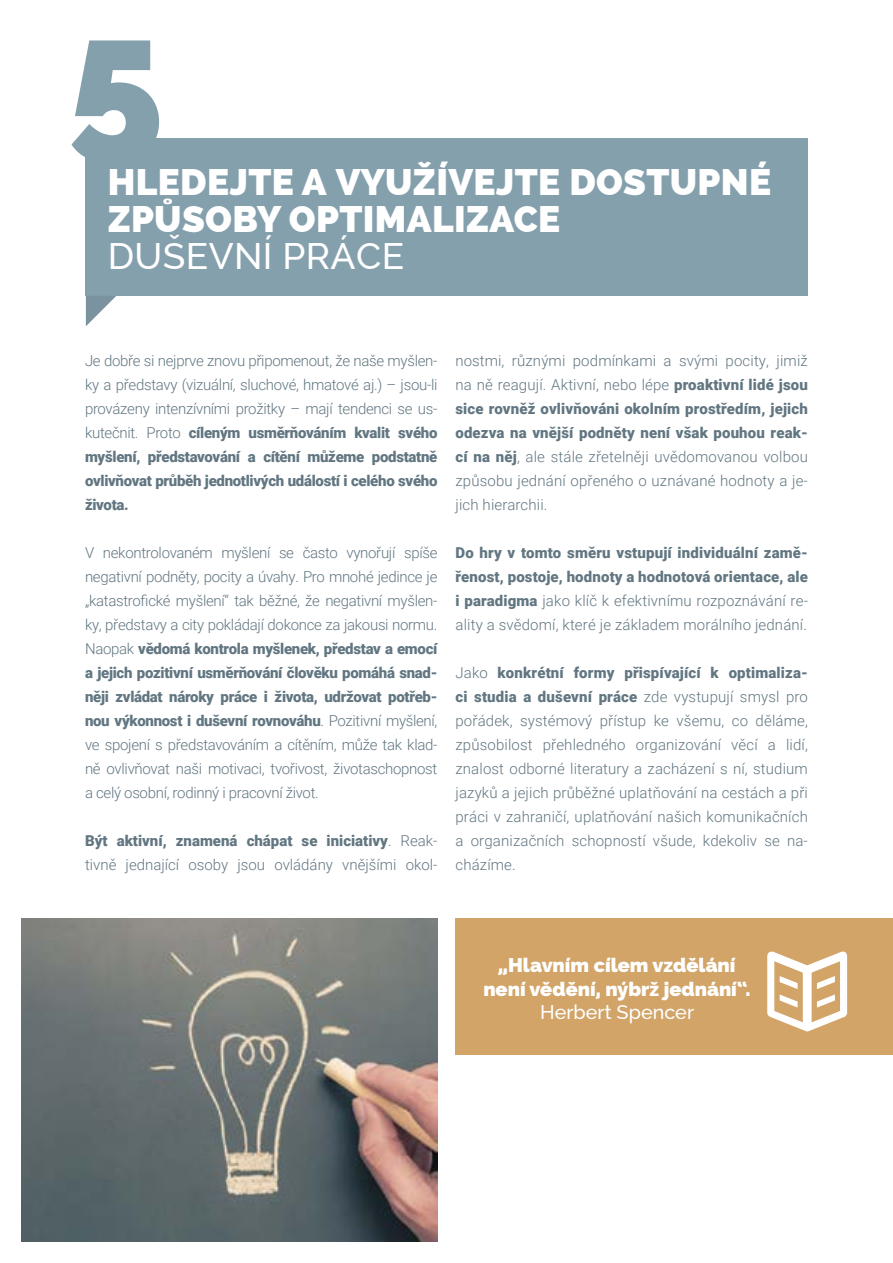
<style>
.page{position:relative;width:893px;height:1263px;background:#fff}
.page>*{position:absolute;margin:0;border:0;box-sizing:border-box;transform-origin:0 0}
.t1{font:800 171px "Raleway";color:#85a0ad}
.t2{font:800 36.9px/36.9px "Raleway";letter-spacing:.01em;color:#fff}
.t3{font:500 36.9px "Raleway";letter-spacing:.01em;color:#fff}
.t4{font:800 19.8px/23.7px "Raleway";color:#fff;text-align:center}
.t5{font:500 19.8px "Raleway";color:#fff}
.t6{font:300 15px/24px "Roboto";color:#617681;text-align:justify}
.t7{font:900 15px/24px "Roboto";letter-spacing:.01em;color:#617681;text-align:justify}
.s1{font-weight:900}
.s2{font-weight:300}
</style>
<div class="page">
<div style="left:86px;top:138px;width:722px;height:158px;background:#85a0ad"></div>
<svg style="left:86px;top:296px;width:30px;height:30px"></svg>
<div style="left:455px;top:918px;width:438px;height:137px;background:#d2a468"></div>
<svg style="left:767px;top:951px;width:80px;height:80px"></svg>
<img style="left:21px;top:918px;width:416px;height:324px">
<h1 class="t1" style="left:68px;top:-21px;width:97px">5</h1>
<h2 class="t2" style="left:108px;top:164px;width:665px">HLEDEJTE A VYUŽÍVEJTE DOSTUPNÉ<br>ZPŮSOBY OPTIMALIZACE</h2>
<h2 class="t3" style="left:108px;top:235px;width:298px">DUŠEVNÍ PRÁCE</h2>
<p class="t6" style="left:85px;top:348px;width:354px">Je dobře si nejprve znovu připomenout, že naše myšlen&shy;ky a představy (vizuální, sluchové, hmatové aj.) – jsou-li provázeny intenzívními prožitky – mají tendenci se us&shy;kutečnit. Proto <span class="s1">cíleným usměrňováním kvalit svého myšlení, představování a cítění můžeme podstatně ovlivňovat průběh jednotlivých událostí i celého svého života.</span></p>
<p class="t6" style="left:85px;top:540px;width:354px">V nekontrolovaném myšlení se často vynořují spíše negativní podněty, pocity a úvahy. Pro mnohé jedince je „katastrofické myšlení“ tak běžné, že negativní myšlen&shy;ky, představy a city pokládají dokonce za jakousi normu.<br>Naopak <span class="s1">vědomá kontrola myšlenek, představ a emocí a jejich pozitivní usměrňování člověku pomáhá snad&shy;něji zvládat nároky práce i života, udržovat potřeb&shy;nou výkonnost i duševní rovnováhu</span>. Pozitivní myšlení, ve spojení s představováním a cítěním, může tak klad&shy;ně ovlivňovat naši motivaci, tvořivost, životaschopnost a celý osobní, rodinný i pracovní život.</p>
<p class="t6" style="left:85px;top:828px;width:354px"><span class="s1">Být aktivní, znamená chápat se iniciativy</span>. Reak&shy;tivně jednající osoby jsou ovládány vnějšími okol-</p>
<p class="t6" style="left:455px;top:348px;width:354px">nostmi, různými podmínkami a svými pocity, jimiž na ně reagují. Aktivní, nebo lépe <span class="s1">proaktivní lidé jsou sice rovněž ovlivňováni okolním prostředím, jejich odezva na vnější podněty není však pouhou reak&shy;cí na něj</span>, ale stále zřetelněji uvědomovanou volbou způsobu jednání opřeného o uznávané hodnoty a je&shy;jich hierarchii.</p>
<p class="t7" style="left:455px;top:540px;width:354px">Do hry v tomto směru vstupují individuální zamě&shy;řenost, postoje, hodnoty a hodnotová orientace, ale i paradigma <span class="s2">jako klíč k efektivnímu rozpoznávání re&shy;ality a svědomí, které je základem morálního jednání.</span></p>
<p class="t6" style="left:455px;top:660px;width:354px">Jako <span class="s1">konkrétní formy přispívající k optimaliza&shy;ci studia a duševní práce</span> zde vystupují smysl pro pořádek, systémový přístup ke všemu, co děláme, způsobilost přehledného organizování věcí a lidí, znalost odborné literatury a zacházení s ní, studium jazyků a jejich průběžné uplatňování na cestách a při práci v zahraničí, uplatňování našich komunikačních a organizačních schopností všude, kdekoliv se na&shy;cházíme.</p>
<h3 class="t4" style="left:483px;top:953px;width:269px">„Hlavním cílem vzdělání není vědění, nýbrž jednání“.</h3>
<h3 class="t5" style="left:540px;top:1001px;width:156px">Herbert Spencer</h3>
</div>
